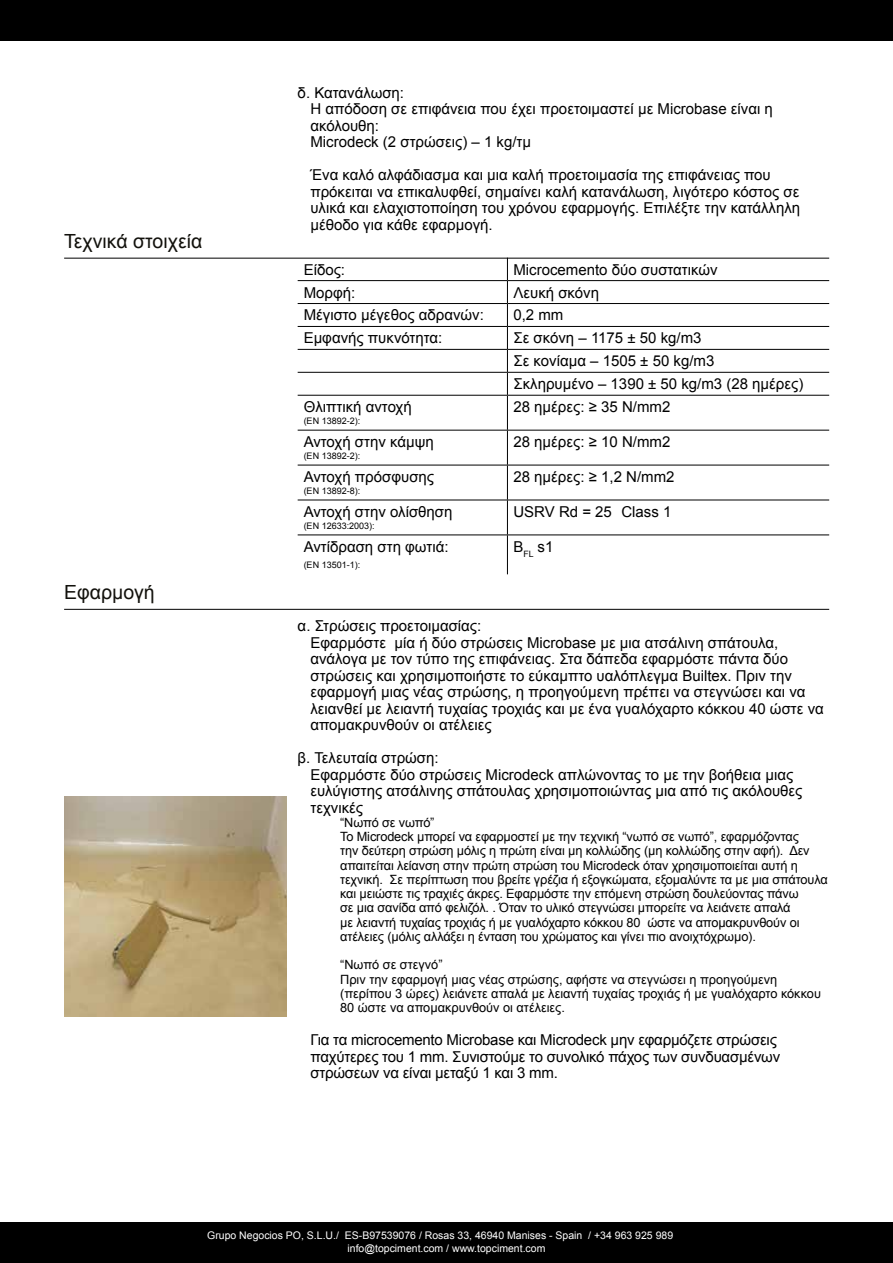
<style>
.page{position:relative;width:893px;height:1263px;background:#fff}
.page>*{position:absolute;margin:0;border:0;box-sizing:border-box;transform-origin:0 0}
.t1{font:19.5px "Arial";color:#12110c}
.t2{font:15px/16.5px "Arial";color:#000}
.t3{font:12.75px/14.2px "Arial";letter-spacing:-.01em;color:#000}
.t4{font:10.5px "Arial";color:#fff}
.t5{font:9px "Arial";color:#000}
</style>
<div class="page">
<div style="left:0;top:0;width:893px;height:41px;background:#000"></div>
<div style="left:0;top:1222px;width:893px;height:41px;background:#000"></div>
<img style="left:64px;top:797px;width:222px;height:220px">
<hr style="left:64px;top:258px;width:765px;height:1px;background:#000">
<hr style="left:64px;top:609px;width:765px;height:1px;background:#000">
<hr style="left:298px;top:280px;width:209px;height:1px;background:#000">
<hr style="left:507px;top:280px;width:322px;height:1px;background:#000">
<hr style="left:298px;top:303px;width:209px;height:1px;background:#000">
<hr style="left:507px;top:303px;width:322px;height:1px;background:#000">
<hr style="left:298px;top:326px;width:209px;height:1px;background:#000">
<hr style="left:507px;top:326px;width:322px;height:1px;background:#000">
<hr style="left:298px;top:349px;width:209px;height:1px;background:#000">
<hr style="left:507px;top:349px;width:322px;height:1px;background:#000">
<hr style="left:298px;top:372px;width:209px;height:1px;background:#000">
<hr style="left:507px;top:372px;width:322px;height:1px;background:#000">
<svg style="left:507px;top:259px;width:1px;height:136px"></svg>
<hr style="left:298px;top:395px;width:209px;height:1px;background:#000">
<hr style="left:507px;top:395px;width:322px;height:1px;background:#000">
<hr style="left:507px;top:396px;width:1px;height:34px;background:#000">
<hr style="left:298px;top:430px;width:209px;height:1px;background:#000">
<hr style="left:507px;top:430px;width:322px;height:1px;background:#000">
<hr style="left:507px;top:430px;width:1px;height:35px;background:#000">
<hr style="left:298px;top:465px;width:209px;height:1px;background:#000">
<hr style="left:507px;top:465px;width:322px;height:1px;background:#000">
<hr style="left:507px;top:465px;width:1px;height:35px;background:#000">
<hr style="left:298px;top:500px;width:209px;height:1px;background:#000">
<hr style="left:507px;top:500px;width:322px;height:1px;background:#000">
<hr style="left:507px;top:500px;width:1px;height:34px;background:#000">
<hr style="left:298px;top:534px;width:209px;height:1px;background:#000">
<hr style="left:507px;top:534px;width:322px;height:1px;background:#000">
<hr style="left:507px;top:535px;width:1px;height:39px;background:#000">
<h1 class="t1" style="left:64px;top:228px;width:140px">Τεχνικά στοιχεία</h1>
<h1 class="t1" style="left:64px;top:579px;width:92px">Εφαρμογή</h1>
<p class="t2" style="left:310px;top:84px;width:464px;text-indent:-13px">δ. Κατανάλωση:<br>Η απόδοση σε επιφάνεια που έχει προετοιμαστεί με Microbase είναι η ακόλουθη:<br>Microdeck (2 στρώσεις) – 1 kg/τμ</p>
<p class="t2" style="left:310px;top:167px;width:491px">Ένα καλό αλφάδιασμα και μια καλή προετοιμασία της επιφάνειας που πρόκειται να επικαλυφθεί, σημαίνει καλή κατανάλωση, λιγότερο κόστος σε υλικά και ελαχιστοποίηση του χρόνου εφαρμογής. Επιλέξτε την κατάλληλη μέθοδο για κάθε εφαρμογή.</p>
<p class="t2" style="left:304px;top:261px;width:43px">Είδος:</p>
<p class="t2" style="left:513px;top:261px;width:206px">Microcemento δύο συστατικών</p>
<p class="t2" style="left:304px;top:284px;width:53px">Μορφή:</p>
<p class="t2" style="left:513px;top:284px;width:87px">Λευκή σκόνη</p>
<p class="t2" style="left:304px;top:307px;width:182px">Μέγιστο μέγεθος αδρανών:</p>
<p class="t2" style="left:513px;top:307px;width:52px">0,2 mm</p>
<p class="t2" style="left:304px;top:330px;width:140px">Εμφανής πυκνότητα:</p>
<p class="t2" style="left:513px;top:327px;width:291px;line-height:23px">Σε σκόνη – 1175 ± 50 kg/m3<br>Σε κονίαμα – 1505 ± 50 kg/m3<br>Σκληρυμένο – 1390 ± 50 kg/m3 (28 ημέρες)</p>
<p class="t2" style="left:304px;top:399px;width:110px">Θλιπτική αντοχή</p>
<p class="t5" style="left:304px;top:415px;width:58px">(EN 13892-2):</p>
<p class="t2" style="left:513px;top:399px;width:158px">28 ημέρες: ≥ 35 N/mm2</p>
<p class="t2" style="left:304px;top:434px;width:132px">Αντοχή στην κάμψη</p>
<p class="t5" style="left:304px;top:450px;width:58px">(EN 13892-2):</p>
<p class="t2" style="left:513px;top:434px;width:158px">28 ημέρες: ≥ 10 N/mm2</p>
<p class="t2" style="left:304px;top:469px;width:132px">Αντοχή πρόσφυσης</p>
<p class="t5" style="left:304px;top:485px;width:58px">(EN 13892-8):</p>
<p class="t2" style="left:513px;top:469px;width:163px">28 ημέρες: ≥ 1,2 N/mm2</p>
<p class="t2" style="left:304px;top:503px;width:150px">Αντοχή στην ολίσθηση</p>
<p class="t5" style="left:304px;top:520px;width:73px">(EN 12633:2003):</p>
<p class="t2" style="left:513px;top:503px;width:160px">USRV Rd = 25 Class 1</p>
<p class="t2" style="left:304px;top:538px;width:146px">Αντίδραση στη φωτιά:</p>
<p class="t5" style="left:304px;top:559px;width:58px">(EN 13501-1):</p>
<p class="t2" style="left:513px;top:538px;width:41px">B<sub>FL</sub> s1</p>
<p class="t2" style="left:310px;top:618px;width:515px;text-indent:-13px">α. Στρώσεις προετοιμασίας:<br>Εφαρμόστε μία ή δύο στρώσεις Microbase με μια ατσάλινη σπάτουλα, ανάλογα με τον τύπο της επιφάνειας. Στα δάπεδα εφαρμόστε πάντα δύο στρώσεις και χρησιμοποιήστε το εύκαμπτο υαλόπλεγμα Builtex. Πριν την εφαρμογή μιας νέας στρώσης, η προηγούμενη πρέπει να στεγνώσει και να λειανθεί με λειαντή τυχαίας τροχιάς και με ένα γυαλόχαρτο κόκκου 40 ώστε να απομακρυνθούν οι ατέλειες</p>
<p class="t2" style="left:310px;top:750px;width:494px;text-indent:-13px">β. Τελευταία στρώση:<br>Εφαρμόστε δύο στρώσεις Microdeck απλώνοντας το με την βοήθεια μιας ευλύγιστης ατσάλινης σπάτουλας χρησιμοποιώντας μια από τις ακόλουθες τεχνικές</p>
<p class="t3" style="left:340px;top:815px;width:489px">“Νωπό σε νωπό”<br>Το Microdeck μπορεί να εφαρμοστεί με την τεχνική “νωπό σε νωπό”, εφαρμόζοντας<br>την δεύτερη στρώση μόλις η πρώτη είναι μη κολλώδης (μη κολλώδης στην αφή). Δεν απαιτείται λείανση στην πρώτη στρώση του Microdeck όταν χρησιμοποιείται αυτή η τεχνική. Σε περίπτωση που βρείτε γρέζια ή εξογκώματα, εξομαλύντε τα με μια σπάτουλα και μειώστε τις τραχιές άκρες. Εφαρμόστε την επόμενη στρώση δουλεύοντας πάνω<br>σε μια σανίδα από φελιζόλ. . Όταν το υλικό στεγνώσει μπορείτε να λειάνετε απαλά<br>με λειαντή τυχαίας τροχιάς ή με γυαλόχαρτο κόκκου 80 ώστε να απομακρυνθούν οι ατέλειες (μόλις αλλάξει η ένταση του χρώματος και γίνει πιο ανοιχτόχρωμο).</p>
<p class="t3" style="left:340px;top:958px;width:482px">“Νωπό σε στεγνό”<br>Πριν την εφαρμογή μιας νέας στρώσης, αφήστε να στεγνώσει η προηγούμενη (περίπου 3 ώρες) λειάνετε απαλά με λειαντή τυχαίας τροχιάς ή με γυαλόχαρτο κόκκου 80 ώστε να απομακρυνθούν οι ατέλειες.</p>
<p class="t2" style="left:310px;top:1032px;width:471px">Για τα microcemento Microbase και Microdeck μην εφαρμόζετε στρώσεις παχύτερες του 1 mm. Συνιστούμε το συνολικό πάχος των συνδυασμένων στρώσεων να είναι μεταξύ 1 και 3 mm.</p>
<p class="t4" style="left:207px;top:1228px;width:468px">Grupo Negocios PO, S.L.U./ ES-B97539076 / Rosas 33, 46940 Manises - Spain / +34 963 925 989</p>
<p class="t4" style="left:347px;top:1241px;width:199px">info@topciment.com / www.topciment.com</p>
</div>
